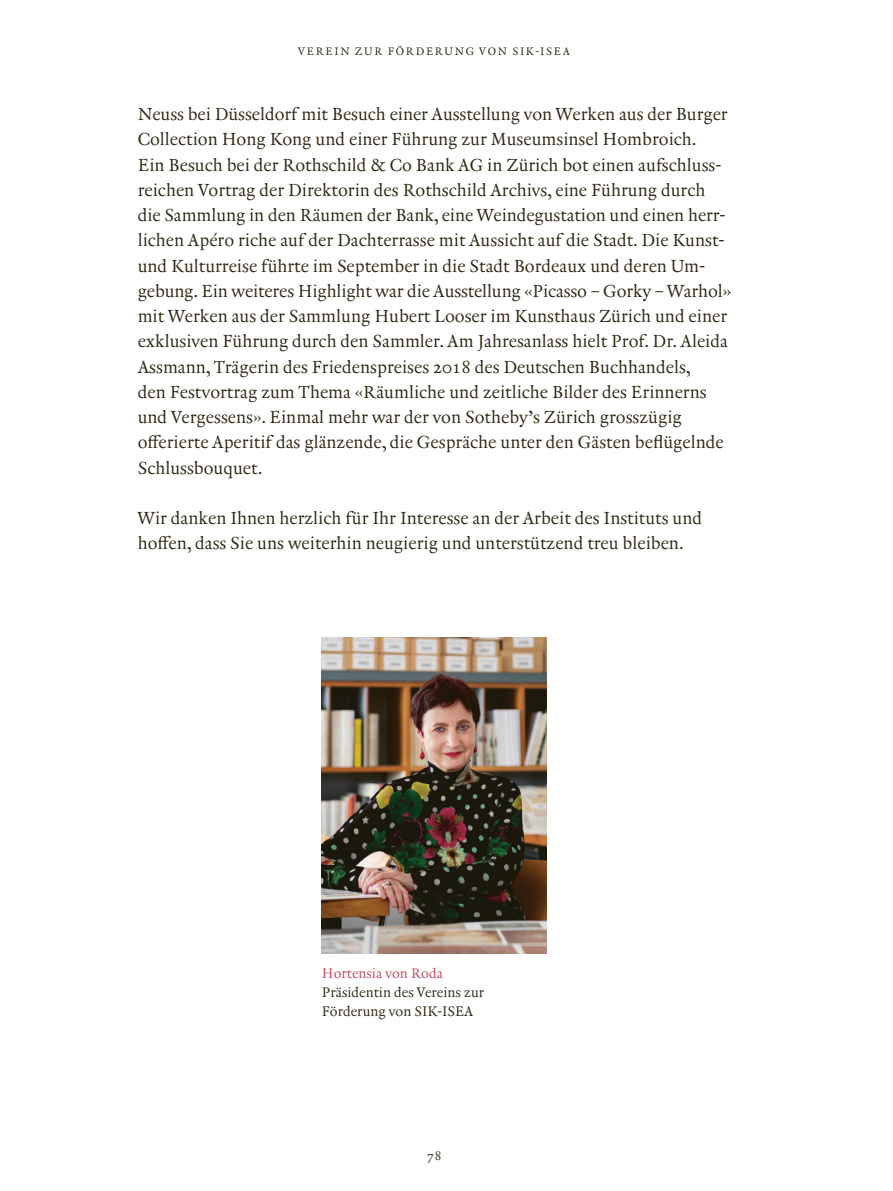
<style>
.page{position:relative;width:893px;height:1191px;background:#fff}
.page>*{position:absolute;margin:0;border:0;box-sizing:border-box;transform-origin:0 0}
.t1{font:17.85px/25.2px "Renard No 3";color:#2e2812}
.t2{font:14.1px/18.9px "Renard No 3";color:#2e2812}
.t3{font:14.1px "Renard No 3";color:#be4b5f}
.t4{font:12.6px "Renard No 3";color:#2e2812}
.t5{font:11.1px "Renard No 3";letter-spacing:.15em;color:#2e2812}
</style>
<div class="page">
<img style="left:322px;top:638px;width:224px;height:315px">
<p class="t5" style="left:298px;top:47px;width:273px">VEREIN ZUR FÖRDERUNG VON SIK-ISEA</p>
<p class="t1" style="left:138px;top:103px;width:594px">Neuss bei Düsseldorf mit Besuch einer Ausstellung von Werken aus der Burger Collection Hong Kong und einer Führung zur Museumsinsel Hombroich.<br>Ein Besuch bei der Rothschild &amp; Co Bank AG in Zürich bot einen aufschluss&shy;reichen Vortrag der Direktorin des Rothschild Archivs, eine Führung durch die Sammlung in den Räumen der Bank, eine Weindegustation und einen herr&shy;lichen Apéro riche auf der Dachterrasse mit Aussicht auf die Stadt. Die Kunst&shy;und Kulturreise führte im September in die Stadt Bordeaux und deren Um&shy;gebung. Ein weiteres Highlight war die Ausstellung «Picasso – Gorky – Warhol» mit Werken aus der Sammlung Hubert Looser im Kunsthaus Zürich und einer exklusiven Führung durch den Sammler. Am Jahresanlass hielt Prof. Dr. Aleida Assmann, Trägerin des Friedenspreises 2018 des Deutschen Buchhandels,<br>den Festvortrag zum Thema «Räumliche und zeitliche Bilder des Erinnerns und Vergessens». Einmal mehr war der von Sotheby’s Zürich grosszügig offerierte Aperitif das glänzende, die Gespräche unter den Gästen beflügelnde Schlussbouquet.</p>
<p class="t1" style="left:138px;top:507px;width:566px">Wir danken Ihnen herzlich für Ihr Interesse an der Arbeit des Instituts und hoffen, dass Sie uns weiterhin neugierig und unterstützend treu bleiben.</p>
<p class="t3" style="left:322px;top:968px;width:122px">Hortensia von Roda</p>
<p class="t2" style="left:322px;top:984px;width:164px">Präsidentin des Vereins zur<br>Förderung von SIK-ISEA</p>
<p class="t4" style="left:427px;top:1150px;width:16px">78</p>
</div>
